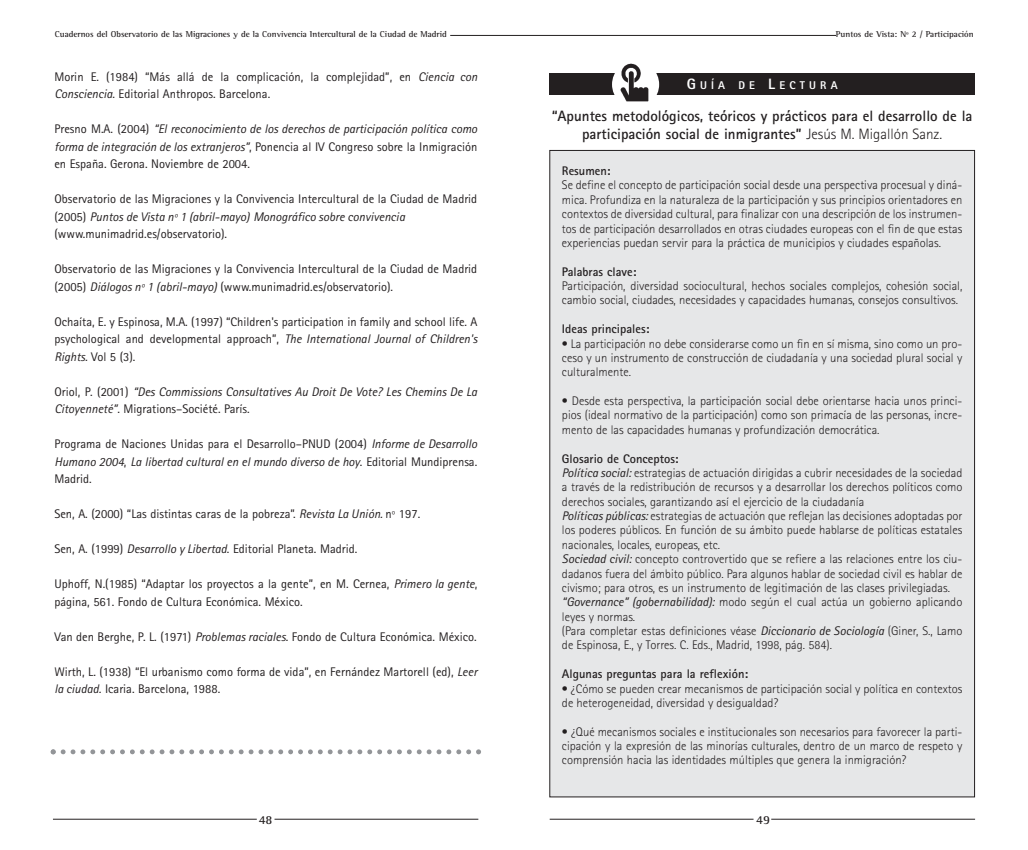
<style>
.page{position:relative;width:1028px;height:850px;background:#fff}
.page>*{position:absolute;margin:0;border:0;box-sizing:border-box;transform-origin:0 0}
.t1{font:700 15px/18px "Rotis Sans Serif";color:#231f20;text-align:center}
.t2{font:300 12.5px/14.4px "Rotis Sans Serif";color:#231f20;text-align:justify}
.t3{font:12.5px/17.5px "Rotis Sans Serif";color:#231f20}
.t4{font:italic 12.5px/17.5px "Rotis Sans Serif";color:#231f20;text-align:justify}
.t5{font:700 12.5px "Rotis Sans Serif";color:#231f20}
.t6{font:700 12.5px "Rotis Semi Serif";color:#231f20}
.t7{font:800 11.25px "Rotis Sans Serif";letter-spacing:.37em;color:#fff}
.t8{font:700 8.75px "Rotis Semi Serif";color:#231f20}
.s1{font-style:italic}
.s2{font-style:normal}
.s3{font-size:15px}
.s4{font-weight:300}
.s5{font-weight:700}
.s6{font-weight:400;font-style:italic}
</style>
<div class="page">
<hr style="left:450px;top:35px;width:386px;height:1px;background:#231f20">
<hr style="left:771px;top:819px;width:204px;height:1px;background:#231f20">
<hr style="left:549px;top:819px;width:204px;height:1px;background:#231f20">
<hr style="left:274px;top:819px;width:204px;height:1px;background:#231f20">
<hr style="left:53px;top:819px;width:204px;height:1px;background:#231f20">
<div style="left:550px;top:150px;width:424px;height:647px;background:#e6e7e8"></div>
<svg style="left:51px;top:749px;width:430px;height:5px"></svg>
<div style="left:549px;top:73px;width:425px;height:21px;background:#231f20"></div>
<div style="left:612px;top:61px;width:47px;height:47px;background:#fff;border-radius:50%"></div>
<img style="left:620px;top:64px;width:28px;height:38px">
<p class="t8" style="left:55px;top:31px;width:394px">Cuadernos del Observatorio de las Migraciones y de la Convivencia Intercultural de la Ciudad de Madrid</p>
<p class="t3" style="left:54px;top:69px;width:424px">Morin E. (1984) “Más allá de la complicación, la complejidad”, en <span class="s1">Ciencia con<br>Consciencia</span>. Editorial Anthropos. Barcelona.</p>
<p class="t4" style="left:54px;top:122px;width:424px"><span class="s2">Presno M.A. (2004)</span> “El reconocimiento de los derechos de participación política como forma de integración de los extranjeros”<span class="s2">, Ponencia al IV Congreso sobre la Inmigración en España. Gerona. Noviembre de 2004.</span></p>
<p class="t3" style="left:54px;top:192px;width:424px">Observatorio de las Migraciones y la Convivencia Intercultural de la Ciudad de Madrid (2005) <span class="s1">Puntos de Vista nº 1 (abril-mayo) Monográfico sobre convivencia </span>(www.munimadrid.es/observatorio).</p>
<p class="t3" style="left:54px;top:262px;width:424px">Observatorio de las Migraciones y la Convivencia Intercultural de la Ciudad de Madrid (2005) <span class="s1">Diálogos nº 1 (abril-mayo)</span> (www.munimadrid.es/observatorio).</p>
<p class="t3" style="left:54px;top:314px;width:424px;text-align:justify">Ochaíta, E. y Espinosa, M.A. (1997) “Children's participation in family and school life. A psychological and developmental approach”, <span class="s1">The International Journal of Children's Rights.</span> Vol 5 (3).</p>
<p class="t4" style="left:54px;top:384px;width:424px"><span class="s2">Oriol, P. (2001)</span> “Des Commissions Consultatives Au Droit De Vote? Les Chemins De La<br>Citoyenneté”<span class="s2">. Migrations–Société. París.</span></p>
<p class="t3" style="left:54px;top:437px;width:424px;text-align:justify">Programa de Naciones Unidas para el Desarrollo–PNUD (2004) <span class="s1">Informe de Desarrollo Humano 2004</span>, <span class="s1">La libertad cultural en el mundo diverso de hoy</span>. Editorial Mundiprensa.<br>Madrid.</p>
<p class="t3" style="left:54px;top:507px;width:367px">Sen, A. (2000) “Las distintas caras de la pobreza”. <span class="s1">Revista La Unión.</span> nº 197.</p>
<p class="t3" style="left:54px;top:542px;width:304px">Sen, A. (1999) <span class="s1">Desarrollo y Libertad</span>. Editorial Planeta. Madrid.</p>
<p class="t3" style="left:54px;top:577px;width:424px">Uphoff, N.(1985) “Adaptar los proyectos a la gente”, en M. Cernea, <span class="s1">Primero la gente</span>, página, 561. Fondo de Cultura Económica. México.</p>
<p class="t3" style="left:54px;top:629px;width:424px">Van den Berghe, P. L. (1971) <span class="s1">Problemas raciales</span>. Fondo de Cultura Económica. México.</p>
<p class="t3" style="left:54px;top:664px;width:424px">Wirth, L. (1938) “El urbanismo como forma de vida”, en Fernández Martorell (ed), <span class="s1">Leer la ciudad.</span> Icaria. Barcelona, 1988.</p>
<p class="t6" style="left:259px;top:815px;width:15px">48</p>
<p class="t8" style="left:836px;top:31px;width:139px">Puntos de Vista: Nº 2 / Participación</p>
<p class="t7" style="left:686px;top:82px;width:152px"><span class="s3">G</span>UÍA DE <span class="s3">L</span>ECTURA</p>
<p class="t1" style="left:552px;top:108px;width:422px">“Apuntes metodológicos, teóricos y prácticos para el desarrollo de la participación social de inmigrantes” <span class="s4">Jesús M. Migallón Sanz.</span></p>
<p class="t5" style="left:562px;top:166px;width:50px">Resumen:</p>
<p class="t2" style="left:562px;top:179px;width:402px">Se define el concepto de participación social desde una perspectiva procesual y diná&shy;mica. Profundiza en la naturaleza de la participación y sus principios orientadores en contextos de diversidad cultural, para finalizar con una descripción de los instrumen&shy;tos de participación desarrollados en otras ciudades europeas con el fin de que estas experiencias puedan servir para la práctica de municipios y ciudades españolas.</p>
<p class="t5" style="left:562px;top:267px;width:76px">Palabras clave:</p>
<p class="t2" style="left:562px;top:280px;width:402px">Participación, diversidad sociocultural, hechos sociales complejos, cohesión social, cambio social, ciudades, necesidades y capacidades humanas, consejos consultivos.</p>
<p class="t5" style="left:562px;top:325px;width:89px">Ideas principales:</p>
<p class="t2" style="left:562px;top:337px;width:402px">• La participación no debe considerarse como un fin en sí misma, sino como un pro&shy;ceso y un instrumento de construcción de ciudadanía y una sociedad plural social y culturalmente.</p>
<p class="t2" style="left:562px;top:395px;width:402px">• Desde esta perspectiva, la participación social debe orientarse hacia unos princi&shy;pios (ideal normativo de la participación) como son primacía de las personas, incre&shy;mento de las capacidades humanas y profundización democrática.</p>
<p class="t2" style="left:562px;top:452px;width:402px;text-align:left"><span class="s5">Glosario de Conceptos:<br></span><span class="s6">Política social:</span> estrategias de actuación dirigidas a cubrir necesidades de la sociedad a través de la redistribución de recursos y a desarrollar los derechos políticos como derechos sociales, garantizando así el ejercicio de la ciudadanía<br><span class="s6">Políticas públicas:</span> estrategias de actuación que reflejan las decisiones adoptadas por los poderes públicos. En función de su ámbito puede hablarse de políticas estatales nacionales, locales, europeas, etc.<br><span class="s6">Sociedad civil:</span> concepto controvertido que se refiere a las relaciones entre los ciu&shy;dadanos fuera del ámbito público. Para algunos hablar de sociedad civil es hablar de civismo; para otros, es un instrumento de legitimación de las clases privilegiadas. <span class="s6">“Governance” (gobernabilidad):</span> modo según el cual actúa un gobierno aplicando leyes y normas.<br>(Para completar estas definiciones véase <span class="s6">Diccionario de Sociología</span> (Giner, S., Lamo de Espinosa, E., y Torres. C. Eds., Madrid, 1998, pág. 584).</p>
<p class="t5" style="left:562px;top:670px;width:188px">Algunas preguntas para la reflexión:</p>
<p class="t2" style="left:562px;top:682px;width:402px">• ¿Cómo se pueden crear mecanismos de participación social y política en contextos de heterogeneidad, diversidad y desigualdad?</p>
<p class="t2" style="left:562px;top:725px;width:402px">• ¿Qué mecanismos sociales e institucionales son necesarios para favorecer la parti&shy;cipación y la expresión de las minorías culturales, dentro de un marco de respeto y comprensión hacia las identidades múltiples que genera la inmigración?</p>
<p class="t6" style="left:756px;top:815px;width:15px">49</p>
</div>
